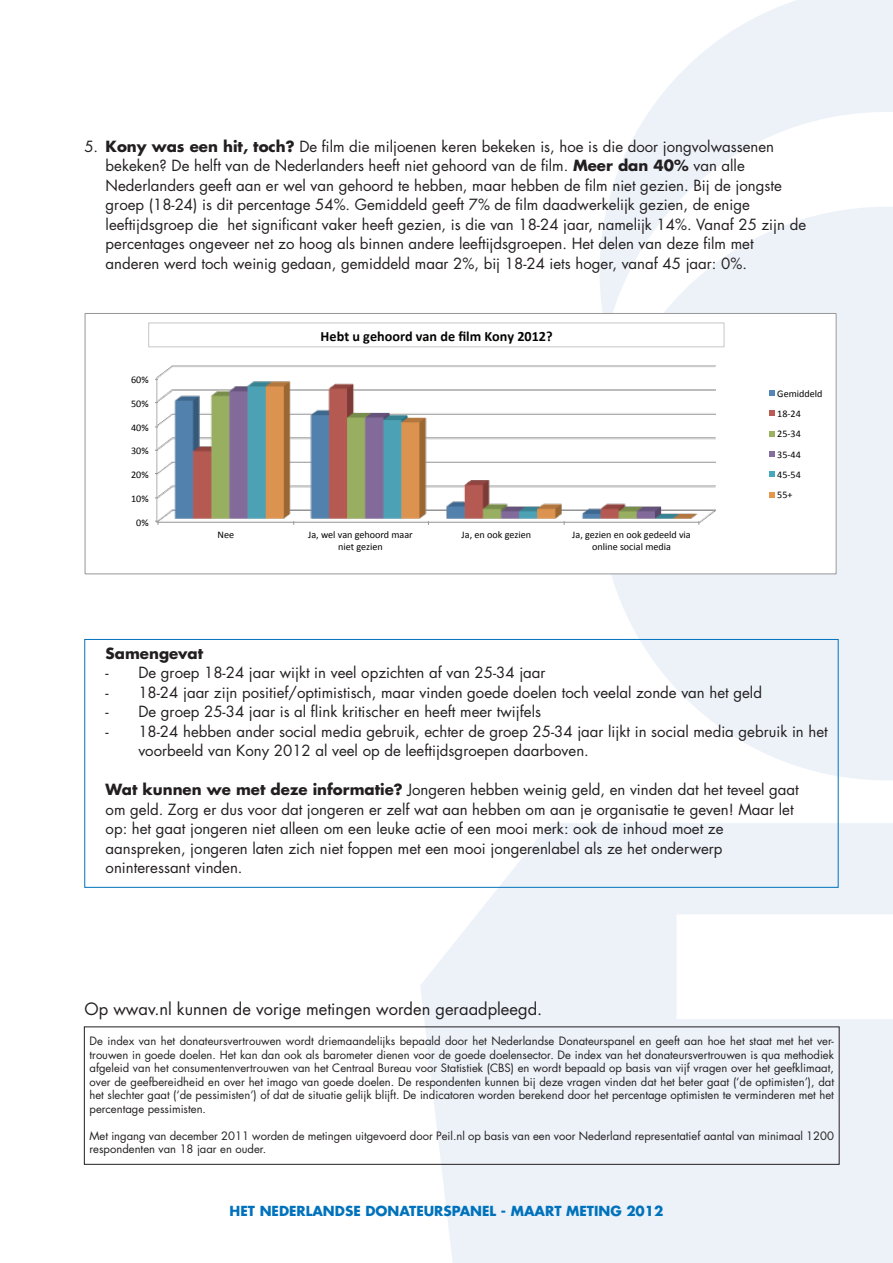
<style>
.page{position:relative;width:893px;height:1263px;background:#fff}
.page>*{position:absolute;margin:0;border:0;box-sizing:border-box;transform-origin:0 0}
.t1{font:16.5px "Futura Std";color:#231f20}
.t2{font:15px/19.5px "Futura Std";color:#231f20}
.t3{font:700 15px "Futura Std";color:#231f20}
.t4{font:700 14.25px "Calibri";color:#040503}
.t5{font:700 13.5px "Futura Std";color:#0072bc}
.t6{font:11.25px/13.5px "Futura Std";color:#231f20;text-align:justify}
.t7{font:10.2px/20.4px "Calibri";color:#040503;text-align:center}
.s1{font-weight:700}
</style>
<div class="page">
<svg style="left:607px;top:0;width:286px;height:207px;fill:#edf2f9"></svg>
<svg style="left:599px;top:207px;width:294px;height:573px;fill:#edf2f9"></svg>
<svg style="left:420px;top:823px;width:473px;height:440px;fill:#edf2f9"></svg>
<div style="left:85px;top:313px;width:751px;height:261px;background:#fff"></div>
<img style="left:156px;top:365px;width:560px;height:159px">
<svg style="left:769px;top:390px;width:6px;height:6px"></svg>
<svg style="left:769px;top:410px;width:6px;height:6px"></svg>
<svg style="left:769px;top:431px;width:6px;height:5px"></svg>
<svg style="left:769px;top:451px;width:6px;height:6px"></svg>
<svg style="left:769px;top:471px;width:6px;height:6px"></svg>
<svg style="left:769px;top:492px;width:6px;height:5px"></svg>
<div style="left:85px;top:313px;width:752px;height:261px;border:1px solid #989898"></div>
<div style="left:148px;top:322px;width:576px;height:25px;border:1px solid #c8c7c7"></div>
<div style="left:84px;top:639px;width:754px;height:249px;border:1px solid #0072bc"></div>
<div style="left:84px;top:1026px;width:755px;height:139px;border:1px solid #231f20"></div>
<p class="t2" style="left:106px;top:136px;width:702px;text-indent:-21px">5. <span class="s1">Kony was een hit, toch?</span> De film die miljoenen keren bekeken is, hoe is die door jongvolwassenen bekeken? De helft van de Nederlanders heeft niet gehoord van de film. <span class="s1">Meer dan 40%</span> van alle Nederlanders geeft aan er wel van gehoord te hebben, maar hebben de film niet gezien. Bij de jongste groep (18-24) is dit percentage 54%. Gemiddeld geeft 7% de film daadwerkelijk gezien, de enige leeftijdsgroep die het significant vaker heeft gezien, is die van 18-24 jaar, namelijk 14%. Vanaf 25 zijn de percentages ongeveer net zo hoog als binnen andere leeftijdsgroepen. Het delen van deze film met anderen werd toch weinig gedaan, gemiddeld maar 2%, bij 18-24 iets hoger, vanaf 45 jaar: 0%.</p>
<p class="t7" style="left:131px;top:369px;width:19px">60%</p>
<p class="t7" style="left:131px;top:393px;width:19px">50%</p>
<p class="t7" style="left:131px;top:416px;width:19px">40%</p>
<p class="t7" style="left:131px;top:440px;width:19px">30%</p>
<p class="t7" style="left:131px;top:464px;width:19px">20%</p>
<p class="t7" style="left:131px;top:488px;width:19px">10%</p>
<p class="t7" style="left:136px;top:511px;width:14px">0%</p>
<p class="t4" style="left:321px;top:327px;width:234px">Hebt u gehoord van de film Kony 2012?</p>
<p class="t7" style="left:217px;top:524px;width:18px">Nee</p>
<p class="t7" style="left:308px;top:528px;width:106px;line-height:12.1px">Ja, wel van gehoord maar niet gezien</p>
<p class="t7" style="left:462px;top:524px;width:71px">Ja, en ook gezien</p>
<p class="t7" style="left:572px;top:528px;width:120px;line-height:12.1px">Ja, gezien en ook gedeeld via online social media</p>
<p class="t7" style="left:777px;top:383px;width:47px;text-align:left">Gemiddeld<br>18--‐24<br>25--‐34<br>35--‐44<br>45--‐54<br>55+</p>
<p class="t3" style="left:106px;top:643px;width:99px">Samengevat</p>
<p class="t2" style="left:106px;top:663px;width:441px">- De groep 18-24 jaar wijkt in veel opzichten af van 25-34 jaar</p>
<p class="t2" style="left:106px;top:682px;width:658px">- 18-24 jaar zijn positief/optimistisch, maar vinden goede doelen toch veelal zonde van het geld</p>
<p class="t2" style="left:106px;top:702px;width:437px">- De groep 25-34 jaar is al flink kritischer en heeft meer twijfels</p>
<p class="t2" style="left:138px;top:721px;width:691px;text-indent:-33px">- 18-24 hebben ander social media gebruik, echter de groep 25-34 jaar lijkt in social media gebruik in het voorbeeld van Kony 2012 al veel op de leeftijdsgroepen daarboven.</p>
<p class="t2" style="left:106px;top:780px;width:695px"><span class="s1">Wat kunnen we met deze informatie?</span> Jongeren hebben weinig geld, en vinden dat het teveel gaat om geld. Zorg er dus voor dat jongeren er zelf wat aan hebben om aan je organisatie te geven! Maar let op: het gaat jongeren niet alleen om een leuke actie of een mooi merk: ook de inhoud moet ze aanspreken, jongeren laten zich niet foppen met een mooi jongerenlabel als ze het onderwerp oninteressant vinden.</p>
<p class="t1" style="left:85px;top:998px;width:459px">Op wwav.nl kunnen de vorige metingen worden geraadpleegd.</p>
<p class="t6" style="left:90px;top:1034px;width:746px">De index van het donateursvertrouwen wordt driemaandelijks bepaald door het Nederlandse Donateurspanel en geeft aan hoe het staat met het ver&shy;trouwen in goede doelen. Het kan dan ook als barometer dienen voor de goede doelensector. De index van het donateursvertrouwen is qua methodiek afgeleid van het consumentenvertrouwen van het Centraal Bureau voor Statistiek (CBS) en wordt bepaald op basis van vijf vragen over het geefklimaat, over de geefbereidheid en over het imago van goede doelen. De respondenten kunnen bij deze vragen vinden dat het beter gaat (‘de optimisten’), dat het slechter gaat (‘de pessimisten’) of dat de situatie gelijk blijft. De indicatoren worden berekend door het percentage optimisten te verminderen met het percentage pessimisten.</p>
<p class="t6" style="left:90px;top:1129px;width:746px">Met ingang van december 2011 worden de metingen uitgevoerd door Peil.nl op basis van een voor Nederland representatief aantal van minimaal 1200 respondenten van 18 jaar en ouder.</p>
<p class="t5" style="left:230px;top:1202px;width:10px">HET</p>
<p class="t5" style="left:260px;top:1202px;width:11px">NEDER</p>
<p class="t5" style="left:306px;top:1202px;width:18px">LANDSE</p>
<p class="t5" style="left:365px;top:1202px;width:11px">DONATEURS</p>
<p class="t5" style="left:452px;top:1202px;width:19px">PANE</p>
<p class="t5" style="left:490px;top:1202px;width:45px">L - MAART</p>
<p class="t5" style="left:566px;top:1202px;width:99px">METING 2012</p>
</div>
